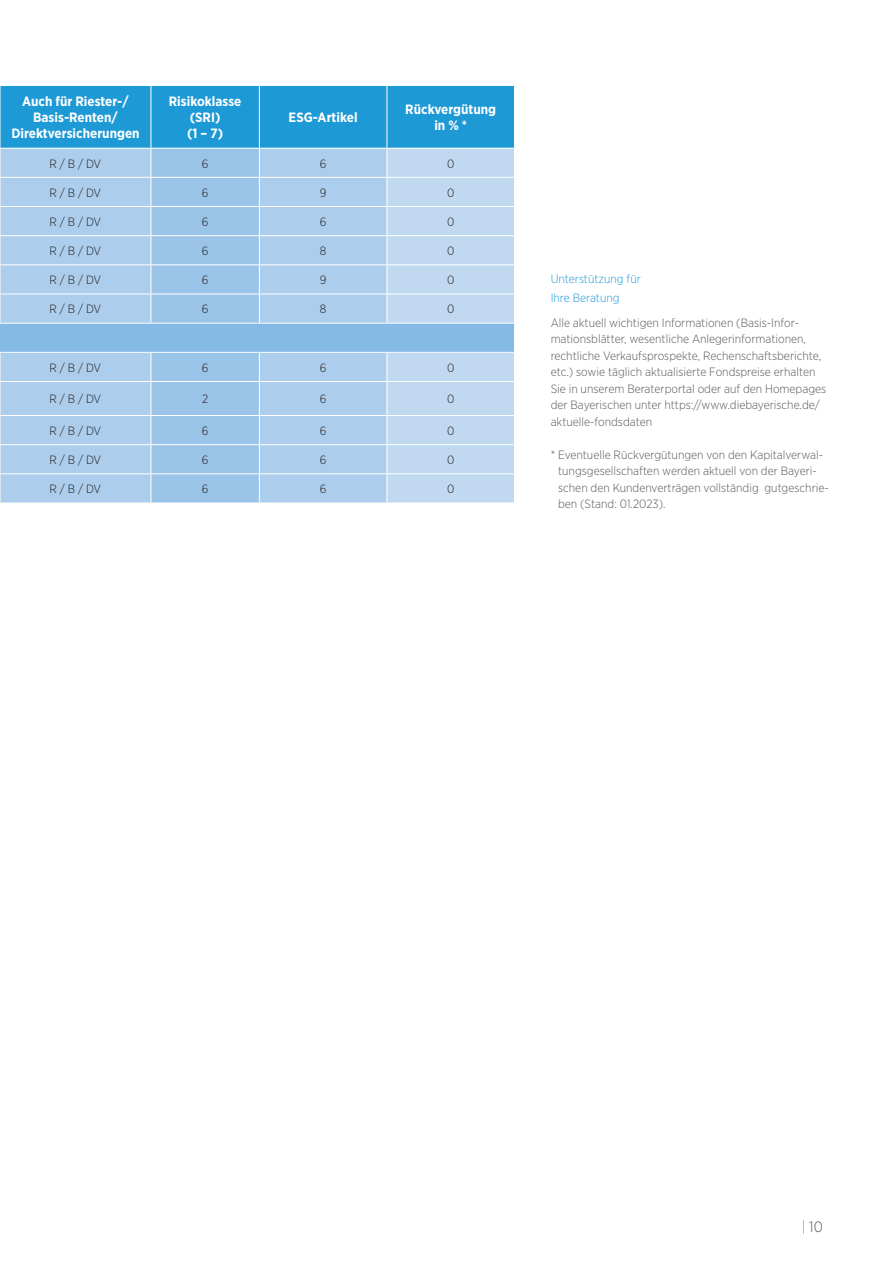
<style>
.page{position:relative;width:893px;height:1263px;background:#fff}
.page>*{position:absolute;margin:0;border:0;box-sizing:border-box;transform-origin:0 0}
.t1{font:300 15px "Gotham Narrow";color:#57585a}
.t2{font:700 13.5px/16.2px "Gotham Narrow";color:#fff;text-align:center}
.t3{font:300 12px/16.5px "Gotham Narrow";color:#57585a}
.t4{font:300 12px "Gotham Narrow";letter-spacing:-.04em;color:#231f20}
.t5{font:300 12px/18.8px "Gotham Narrow";color:#1d99d6}
.s1{color:#1d99d6}
</style>
<div class="page">
<svg style="left:0;top:85px;width:515px;height:418px;background:#98c6e8"></svg>
<p class="t2" style="left:11px;top:93px;width:130px">Auch für Riester-/<br>Basis-Renten/<br>Direktversicherungen</p>
<p class="t2" style="left:169px;top:93px;width:74px">Risikoklasse (SRI)<br>(1 – 7)</p>
<p class="t2" style="left:289px;top:109px;width:71px">ESG-Artikel</p>
<p class="t2" style="left:405px;top:101px;width:92px">Rückvergütung in % *</p>
<p class="t4" style="left:50px;top:156px;width:53px">R / B / DV</p>
<p class="t4" style="left:202px;top:156px;width:8px">6</p>
<p class="t4" style="left:320px;top:156px;width:8px">6</p>
<p class="t4" style="left:447px;top:156px;width:9px">0</p>
<p class="t4" style="left:50px;top:185px;width:53px">R / B / DV</p>
<p class="t4" style="left:202px;top:185px;width:8px">6</p>
<p class="t4" style="left:320px;top:185px;width:8px">9</p>
<p class="t4" style="left:447px;top:185px;width:9px">0</p>
<p class="t4" style="left:50px;top:214px;width:53px">R / B / DV</p>
<p class="t4" style="left:202px;top:214px;width:8px">6</p>
<p class="t4" style="left:320px;top:214px;width:8px">6</p>
<p class="t4" style="left:447px;top:214px;width:9px">0</p>
<p class="t4" style="left:50px;top:243px;width:53px">R / B / DV</p>
<p class="t4" style="left:202px;top:243px;width:8px">6</p>
<p class="t4" style="left:320px;top:243px;width:8px">8</p>
<p class="t4" style="left:447px;top:243px;width:9px">0</p>
<p class="t4" style="left:50px;top:273px;width:53px">R / B / DV</p>
<p class="t4" style="left:202px;top:273px;width:8px">6</p>
<p class="t4" style="left:320px;top:273px;width:8px">9</p>
<p class="t4" style="left:447px;top:273px;width:9px">0</p>
<p class="t4" style="left:50px;top:302px;width:53px">R / B / DV</p>
<p class="t4" style="left:202px;top:302px;width:8px">6</p>
<p class="t4" style="left:320px;top:302px;width:8px">8</p>
<p class="t4" style="left:447px;top:302px;width:9px">0</p>
<p class="t4" style="left:50px;top:360px;width:53px">R / B / DV</p>
<p class="t4" style="left:202px;top:360px;width:8px">6</p>
<p class="t4" style="left:320px;top:360px;width:8px">6</p>
<p class="t4" style="left:447px;top:360px;width:9px">0</p>
<p class="t4" style="left:50px;top:392px;width:53px">R / B / DV</p>
<p class="t4" style="left:202px;top:392px;width:8px">2</p>
<p class="t4" style="left:320px;top:392px;width:8px">6</p>
<p class="t4" style="left:447px;top:392px;width:9px">0</p>
<p class="t4" style="left:50px;top:423px;width:53px">R / B / DV</p>
<p class="t4" style="left:202px;top:423px;width:8px">6</p>
<p class="t4" style="left:320px;top:423px;width:8px">6</p>
<p class="t4" style="left:447px;top:423px;width:9px">0</p>
<p class="t4" style="left:50px;top:452px;width:53px">R / B / DV</p>
<p class="t4" style="left:202px;top:452px;width:8px">6</p>
<p class="t4" style="left:320px;top:452px;width:8px">6</p>
<p class="t4" style="left:447px;top:452px;width:9px">0</p>
<p class="t4" style="left:50px;top:482px;width:53px">R / B / DV</p>
<p class="t4" style="left:202px;top:482px;width:8px">6</p>
<p class="t4" style="left:320px;top:482px;width:8px">6</p>
<p class="t4" style="left:447px;top:482px;width:9px">0</p>
<p class="t5" style="left:551px;top:269px;width:92px">Unterstützung für<br>Ihre Beratung</p>
<p class="t3" style="left:551px;top:314px;width:277px">Alle aktuell wichtigen Informationen (Basis-Infor&shy;mationsblätter, wesentliche Anlegerinformationen, rechtliche Verkaufsprospekte, Rechenschaftsberichte, etc.) sowie täglich aktualisierte Fondspreise erhalten Sie in unserem Beraterportal oder auf den Homepages der Bayerischen unter https://www.diebayerische.de/ aktuelle-fondsdaten</p>
<p class="t3" style="left:558px;top:446px;width:272px;text-indent:-7px">* Eventuelle Rückvergütungen von den Kapitalverwal&shy;tungsgesellschaften werden aktuell von der Bayeri&shy;schen den Kundenverträgen vollständig gutgeschrie&shy;ben (Stand: 01.2023).</p>
<p class="t1" style="left:802px;top:1218px;width:23px"><span class="s1">|</span> 10</p>
</div>
